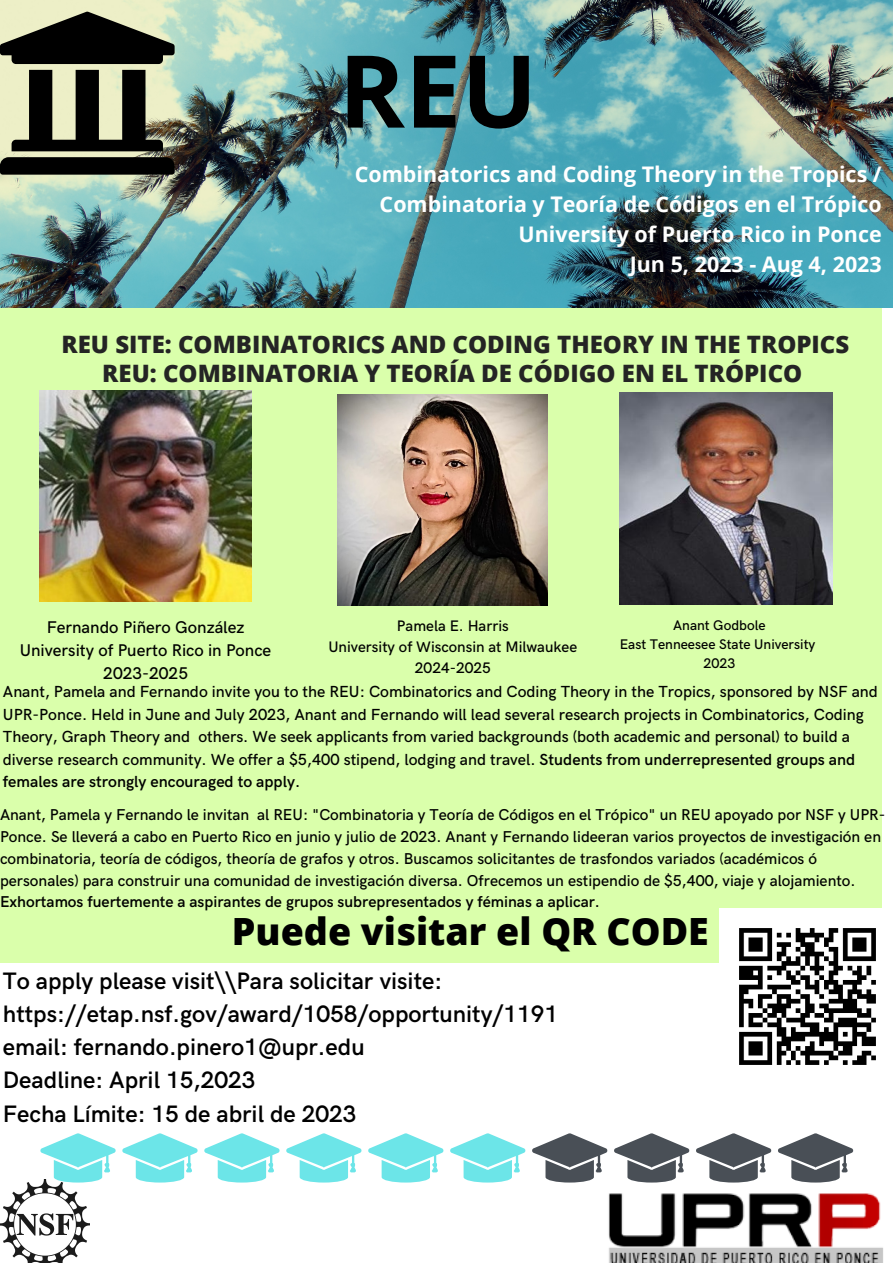
<style>
.page{position:relative;width:893px;height:1263px;background:#fff}
.page>*{position:absolute;margin:0;border:0;box-sizing:border-box;transform-origin:0 0}
.t1{font:700 100.57px "Open Sans";color:#000}
.t2{font:800 37.5px "Open Sans";color:#000}
.t3{font:800 24px/29.3px "Open Sans";color:#242424;text-align:center}
.t4{font:600 23.85px/33.2px "HK Grotesk";color:#000}
.t5{font:700 21.52px/29.8px "Open Sans";color:#fff;text-align:right}
.t6{font:500 17.02px/23.4px "HK Grotesk";color:#000;text-align:center}
.t7{font:500 16.05px/22.5px "HK Grotesk";color:#000}
.t8{font:500 15.75px/22px "HK Grotesk";color:#000}
.t9{font:600 15.75px "HK Grotesk";color:#000}
.t10{font:500 15.3px/21px "HK Grotesk";color:#000;text-align:center}
.t11{font:500 13.95px/19.2px "HK Grotesk";color:#000;text-align:center}
.t12{font:500 9px "HK Grotesk";color:#000}
.s1{font-weight:600}
</style>
<div class="page">
<div style="left:0;top:273px;width:881px;height:690px;background:#daffab"></div>
<img style="left:608px;top:1182px;width:275px;height:81px">
<img style="left:0;top:1182px;width:89px;height:81px">
<img style="left:719px;top:909px;width:162px;height:156px">
<svg style="left:40px;top:1133px;width:814px;height:49px"></svg>
<img style="left:0;top:0;width:893px;height:307px">
<svg style="left:0;top:12px;width:175px;height:163px;background:#666756"></svg>
<img style="left:39px;top:390px;width:213px;height:211px">
<img style="left:337px;top:394px;width:211px;height:211px">
<img style="left:620px;top:393px;width:212px;height:212px">
<h1 class="t1" style="left:338px;top:20px;width:200px">REU</h1>
<h3 class="t5" style="left:355px;top:159px;width:528px">Combinatorics and Coding Theory in the Tropics / Combinatoria y Teoría de Códigos en el Trópico University of Puerto Rico in Ponce<br>Jun 5, 2023 - Aug 4, 2023</h3>
<h3 class="t3" style="left:62px;top:329px;width:789px">REU SITE: COMBINATORICS AND CODING THEORY IN THE TROPICS<br>REU: COMBINATORIA Y TEORÍA DE CÓDIGO EN EL TRÓPICO</h3>
<p class="t12" style="left:444px;top:490px;width:7px">A</p>
<p class="t6" style="left:20px;top:616px;width:253px">Fernando Piñero González<br>University of Puerto Rico in Ponce<br>2023-2025</p>
<p class="t10" style="left:328px;top:616px;width:250px">Pamela E. Harris<br>University of Wisconsin at Milwaukee<br>2024-2025</p>
<p class="t11" style="left:620px;top:616px;width:197px">Anant Godbole<br>East Tenneesee State University<br>2023</p>
<p class="t7" style="left:3px;top:681px;width:876px">Anant, Pamela and Fernando invite you to the REU: Combinatorics and Coding Theory in the Tropics, sponsored by NSF and UPR-Ponce. Held in June and July 2023, Anant and Fernando will lead several research projects in Combinatorics, Coding Theory, Graph Theory and others. We seek applicants from varied backgrounds (both academic and personal) to build a diverse research community. We offer a $5,400 stipend, lodging and travel. <span class="s1">Students from underrepresented groups and females are strongly encouraged to apply.</span></p>
<p class="t8" style="left:0;top:804px;width:887px">Anant, Pamela y Fernando le invitan al REU: "Combinatoria y Teoría de Códigos en el Trópico" un REU apoyado por NSF y UPR-Ponce. Se lleverá a cabo en Puerto Rico en junio y julio de 2023. Anant y Fernando lideeran varios proyectos de investigación en combinatoria, teoría de códigos, theoría de grafos y otros. Buscamos solicitantes de trasfondos variados (académicos ó personales) para construir una comunidad de investigación diversa. Ofrecemos un estipendio de $5,400, viaje y alojamiento.</p>
<p class="t9" style="left:0;top:893px;width:601px">Exhortamos fuertemente a aspirantes de grupos subrepresentados y féminas a aplicar.</p>
<h2 class="t2" style="left:232px;top:905px;width:478px">Puede visitar el QR CODE</h2>
<h3 class="t4" style="left:3px;top:965px;width:557px">To apply please visit\\Para solicitar visite: https://etap.nsf.gov/award/1058/opportunity/1191 email: fernando.pinero1@upr.edu<br>Deadline: April 15,2023<br>Fecha Límite: 15 de abril de 2023</h3>
</div>
